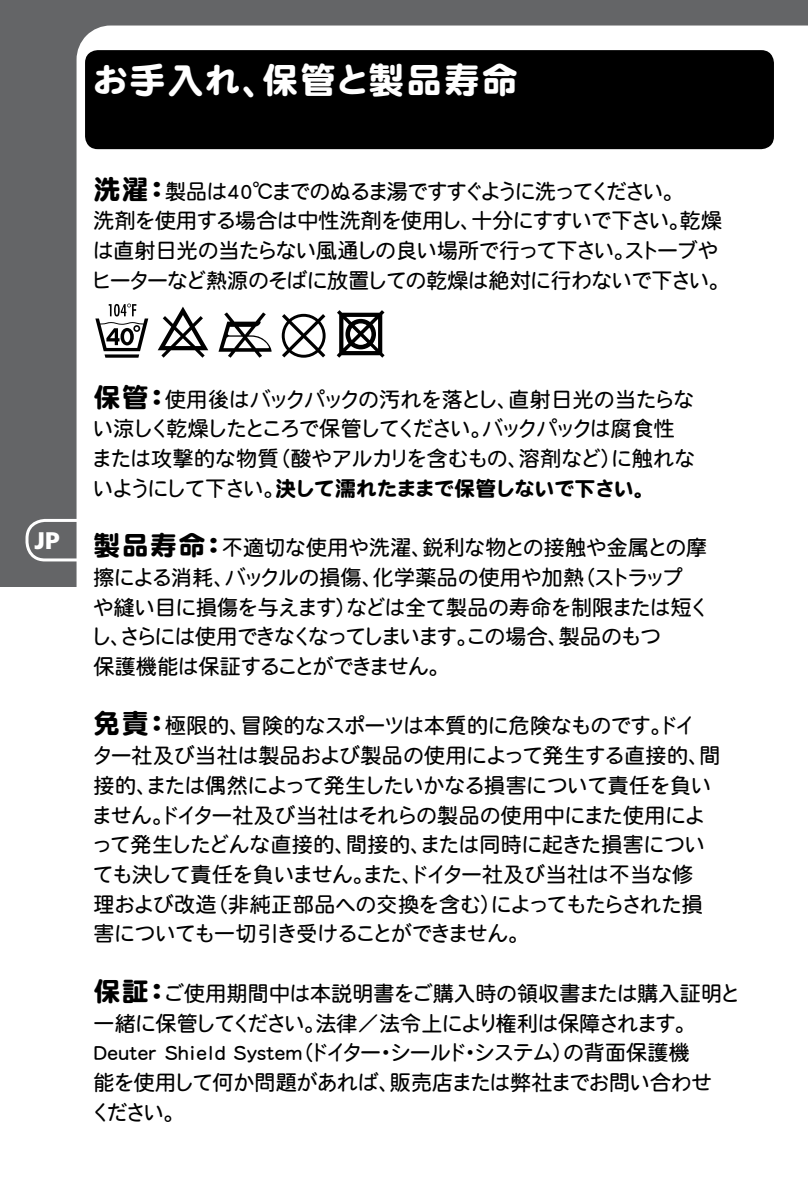
<style>
.page{position:relative;width:808px;height:1191px;background:#fff}
.page>*{position:absolute;margin:0;border:0;box-sizing:border-box;transform-origin:0 0}
.t1{font:36px "DF Maru Gothic Std W9";letter-spacing:.05em;color:#fff}
.t2{font:900 24px "Frutiger";color:#fff}
.t3{font:21px/29.7px "DFHS Maru Gothic Std W4";letter-spacing:-.03em;color:#000}
.t4{font:21px/29.7px "DFHS Maru Gothic Std W4";letter-spacing:-.05em;color:#000}
.t5{font:21px "DF Maru Gothic Std W9";letter-spacing:-.06em;color:#000}
.s1{font-family:"DF Maru Gothic Std W9";font-size:27px}
.s2{font-family:"DFHS Maru Gothic Std W4"}
</style>
<div class="page">
<svg style="left:0;top:0;width:808px;height:587px"></svg>
<div style="left:26px;top:519px;width:85px;height:42px;border:3px solid #fff;border-radius:18px"></div>
<div style="left:85px;top:50px;width:689px;height:99px;background:#000;border-radius:13px"></div>
<svg style="left:95px;top:303px;width:53px;height:55px"></svg>
<svg style="left:158px;top:307px;width:50px;height:51px"></svg>
<svg style="left:218px;top:312px;width:54px;height:46px"></svg>
<svg style="left:282px;top:314px;width:44px;height:44px"></svg>
<svg style="left:337px;top:310px;width:48px;height:48px"></svg>
<h1 class="t1" style="left:93px;top:60px;width:427px">お手入れ、保管と製品寿命</h1>
<p class="t3" style="left:92px;top:176px;width:640px"><span class="s1">洗濯：</span>製品は40℃までのぬるま湯ですすぐように洗ってください。<br>洗剤を使用する場合は中性洗剤を使用し、十分にすすいで下さい。乾燥は直射日光の当たらない風通しの良い場所で行って下さい。ストーブやヒーターなど熱源のそばに放置しての乾燥は絶対に行わないで下さい。</p>
<p class="t2" style="left:35px;top:526px;width:27px">JP</p>
<p class="t4" style="left:92px;top:384px;width:605px"><span class="s1">保管：</span>使用後はバックパックの汚れを落とし、直射日光の当たらない涼しく乾燥したところで保管してください。バックパックは腐食性または攻撃的な物質（酸やアルカリを含むもの、溶剤など）に触れな</p>
<p class="t5" style="left:93px;top:477px;width:564px"><span class="s2">いようにして下さい。</span>決して濡れたままで保管しないで下さい。</p>
<p class="t3" style="left:91px;top:532px;width:619px"><span class="s1">製品寿命：</span>不適切な使用や洗濯、鋭利な物との接触や金属との摩擦による消耗、バックルの損傷、化学薬品の使用や加熱（ストラップ<br>や縫い目に損傷を与えます）などは全て製品の寿命を制限または短くし、さらには使用できなくなってしまいます。この場合、製品のもつ<br>保護機能は保証することができません。</p>
<p class="t3" style="left:91px;top:710px;width:631px"><span class="s1">免責：</span>極限的、冒険的なスポーツは本質的に危険なものです。ドイ<br>ター社及び当社は製品および製品の使用によって発生する直接的、間接的、または偶然によって発生したいかなる損害について責任を負いません。ドイター社及び当社はそれらの製品の使用中にまた使用によって発生したどんな直接的、間接的、または同時に起きた損害についても決して責任を負いません。また、ドイター社及び当社は不当な修<br>理および改造（非純正部品への交換を含む）によってもたらされた損害についても一切引き受けることができません。</p>
<p class="t3" style="left:90px;top:978px;width:653px"><span class="s1">保証：</span>ご使用期間中は本説明書をご購入時の領収書または購入証明と一緒に保管してください。法律／法令上により権利は保障されます。<br>Deuter Shield System（ドイター・シールド・システム）の背面保護機<br>能を使用して何か問題があれば、販売店または弊社までお問い合わせ<br>ください。</p>
</div>
